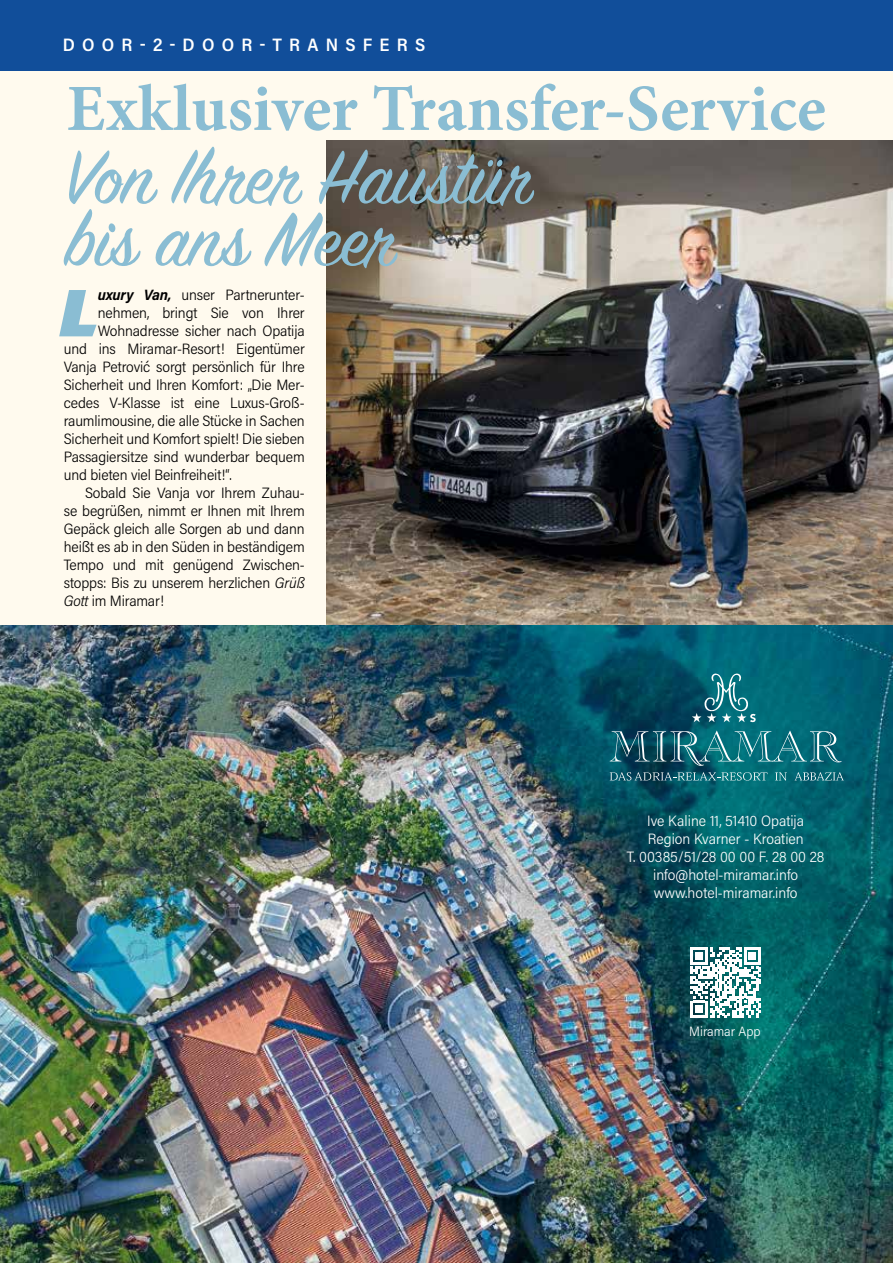
<style>
.page{position:relative;width:893px;height:1263px;background:#fff}
.page>*{position:absolute;margin:0;border:0;box-sizing:border-box;transform-origin:0 0}
.t1{font:84.45px/62.2px "Sign Painter House Script";color:#8abdd3}
.t2{font:italic 900 67.5px "Acumin Pro Semi Cond";color:#8abdd3}
.t3{font:700 66px "Minion Pro";color:#8abdd3}
.t4{font:600 18px "Acumin Pro Semi Cond";letter-spacing:.405em;color:#fff}
.t5{font:300 15px "Acumin Pro Semi Cond";letter-spacing:-.01em;color:#000}
.t6{font:300 15px/18px "Acumin Pro Semi Cond";color:#fff;text-align:center}
.t7{font:300 13.5px "Acumin Pro Semi Cond";color:#fff}
.s1{font-weight:700;font-style:italic}
.s2{font-style:italic}
</style>
<div class="page">
<div style="left:0;top:0;width:893px;height:626px;background:#fffaee"></div>
<img style="left:326px;top:140px;width:567px;height:486px">
<div style="left:0;top:0;width:893px;height:70px;background:#114e9a"></div>
<img style="left:0;top:626px;width:893px;height:637px">
<svg style="left:692px;top:673px;width:64px;height:49px;background:#287b88"></svg>
<svg style="left:610px;top:772px;width:158px;height:8px"></svg>
<svg style="left:775px;top:772px;width:12px;height:8px"></svg>
<svg style="left:795px;top:772px;width:49px;height:8px"></svg>
<svg style="left:610px;top:731px;width:231px;height:35px;background:#257581"></svg>
<svg style="left:691px;top:947px;width:70px;height:71px"></svg>
<p class="t4" style="left:63px;top:32px;width:364px">DOOR-2-DOOR-TRANSFERS</p>
<h3 class="t3" style="left:67px;top:62px;width:761px">Exklusiver Transfer-Service</h3>
<h1 class="t1" style="left:65px;top:153px;width:468px">Von Ihrer Haustür bis ans Meer</h1>
<h2 class="t2" style="left:59px;top:266px;width:41px">L</h2>
<p class="t5" style="left:98px;top:285px;width:208px"><span class="s1">uxury Van,</span> unser Partnerunter-</p>
<p class="t5" style="left:98px;top:303px;width:208px">nehmen, bringt Sie von Ihrer</p>
<p class="t5" style="left:98px;top:321px;width:208px">Wohnadresse sicher nach Opatija</p>
<p class="t5" style="left:64px;top:339px;width:242px">und ins Miramar-Resort! Eigentümer</p>
<p class="t5" style="left:64px;top:357px;width:242px">Vanja Petrović sorgt persönlich für Ihre</p>
<p class="t5" style="left:64px;top:375px;width:242px">Sicherheit und Ihren Komfort: „Die Mer-</p>
<p class="t5" style="left:64px;top:393px;width:242px">cedes V-Klasse ist eine Luxus-Groß-</p>
<p class="t5" style="left:64px;top:411px;width:242px">raumlimousine, die alle Stücke in Sachen</p>
<p class="t5" style="left:64px;top:429px;width:242px">Sicherheit und Komfort spielt! Die sieben</p>
<p class="t5" style="left:64px;top:447px;width:242px">Passagiersitze sind wunderbar bequem</p>
<p class="t5" style="left:64px;top:465px;width:169px">und bieten viel Beinfreiheit!“.</p>
<p class="t5" style="left:85px;top:483px;width:221px">Sobald Sie Vanja vor Ihrem Zuhau-</p>
<p class="t5" style="left:64px;top:501px;width:242px">se begrüßen, nimmt er Ihnen mit Ihrem</p>
<p class="t5" style="left:64px;top:519px;width:242px">Gepäck gleich alle Sorgen ab und dann</p>
<p class="t5" style="left:64px;top:537px;width:242px">heißt es ab in den Süden in beständigem</p>
<p class="t5" style="left:64px;top:555px;width:242px">Tempo und mit genügend Zwischen-</p>
<p class="t5" style="left:64px;top:573px;width:242px">stopps: Bis zu unserem herzlichen <span class="s2">Grüß</span></p>
<p class="t5" style="left:64px;top:591px;width:102px"><span class="s2">Gott</span> im Miramar!</p>
<p class="t6" style="left:627px;top:811px;width:199px">Ive Kaline 11, 51410 Opatija<br>Region Kvarner - Kroatien<br>T. 00385/51/28 00 00 F. 28 00 28 info@hotel-miramar.info www.hotel-miramar.info</p>
<p class="t7" style="left:689px;top:1022px;width:73px">Miramar App</p>
</div>
